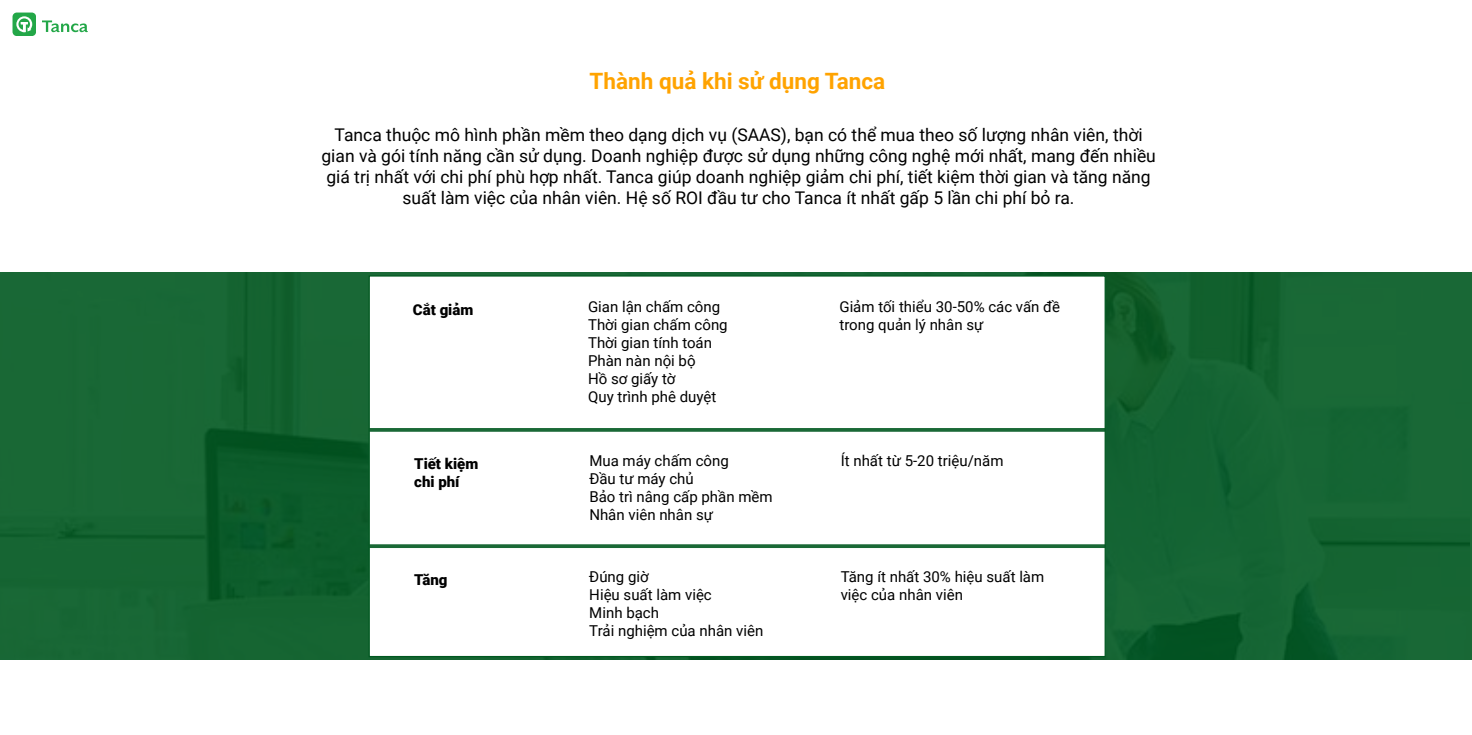
<style>
.page{position:relative;width:1472px;height:735px;background:#fff}
.page>*{position:absolute;margin:0;border:0;box-sizing:border-box;transform-origin:0 0}
.t1{font:700 22.5px "Roboto";color:#ffa300}
.t2{font:17.5px/21px "Roboto";color:#000;text-align:center}
.t3{font:15px/18px "Roboto";color:#000}
.t4{font:900 15px/18px "Roboto";color:#000}
</style>
<div class="page">
<div style="left:0;top:273px;width:1471px;height:387px;background:linear-gradient(to right,#11612e,#0c5c2a)"></div>
<div style="left:368px;top:275px;width:737px;height:382px;background:#fff;border:1px solid #005820"></div>
<svg style="left:13px;top:13px;width:23px;height:23px"></svg>
<svg style="left:42px;top:20px;width:46px;height:12px"></svg>
<svg style="left:369px;top:428px;width:736px;height:4px;fill:#1a6936"></svg>
<svg style="left:369px;top:544px;width:736px;height:4px;fill:#1a6936"></svg>
<p class="t1" style="left:589px;top:65px;width:297px">Thành quả khi sử dụng Tanca</p>
<p class="t2" style="left:321px;top:124px;width:836px">Tanca thuộc mô hình phần mềm theo dạng dịch vụ (SAAS), bạn có thể mua theo số lượng nhân viên, thời gian và gói tính năng cần sử dụng. Doanh nghiệp được sử dụng những công nghệ mới nhất, mang đến nhiều giá trị nhất với chi phí phù hợp nhất. Tanca giúp doanh nghiệp giảm chi phí, tiết kiệm thời gian và tăng năng suất làm việc của nhân viên. Hệ số ROI đầu tư cho Tanca ít nhất gấp 5 lần chi phí bỏ ra.</p>
<p class="t4" style="left:413px;top:300px;width:62px">Cắt giảm</p>
<p class="t3" style="left:588px;top:298px;width:141px">Gian lận chấm công<br>Thời gian chấm công<br>Thời gian tính toán<br>Phàn nàn nội bộ<br>Hồ sơ giấy tờ<br>Quy trình phê duyệt</p>
<p class="t3" style="left:839px;top:298px;width:222px">Giảm tối thiểu 30-50% các vấn đề trong quản lý nhân sự</p>
<p class="t4" style="left:414px;top:454px;width:66px">Tiết kiệm chi phí</p>
<p class="t3" style="left:589px;top:451px;width:185px">Mua máy chấm công<br>Đầu tư máy chủ<br>Bảo trì nâng cấp phần mềm<br>Nhân viên nhân sự</p>
<p class="t3" style="left:840px;top:451px;width:164px">Ít nhất từ 5-20 triệu/năm</p>
<p class="t4" style="left:414px;top:570px;width:35px">Tăng</p>
<p class="t3" style="left:589px;top:568px;width:175px">Đúng giờ<br>Hiệu suất làm việc<br>Minh bạch<br>Trải nghiệm của nhân viên</p>
<p class="t3" style="left:840px;top:568px;width:205px">Tăng ít nhất 30% hiệu suất làm việc của nhân viên</p>
</div>
